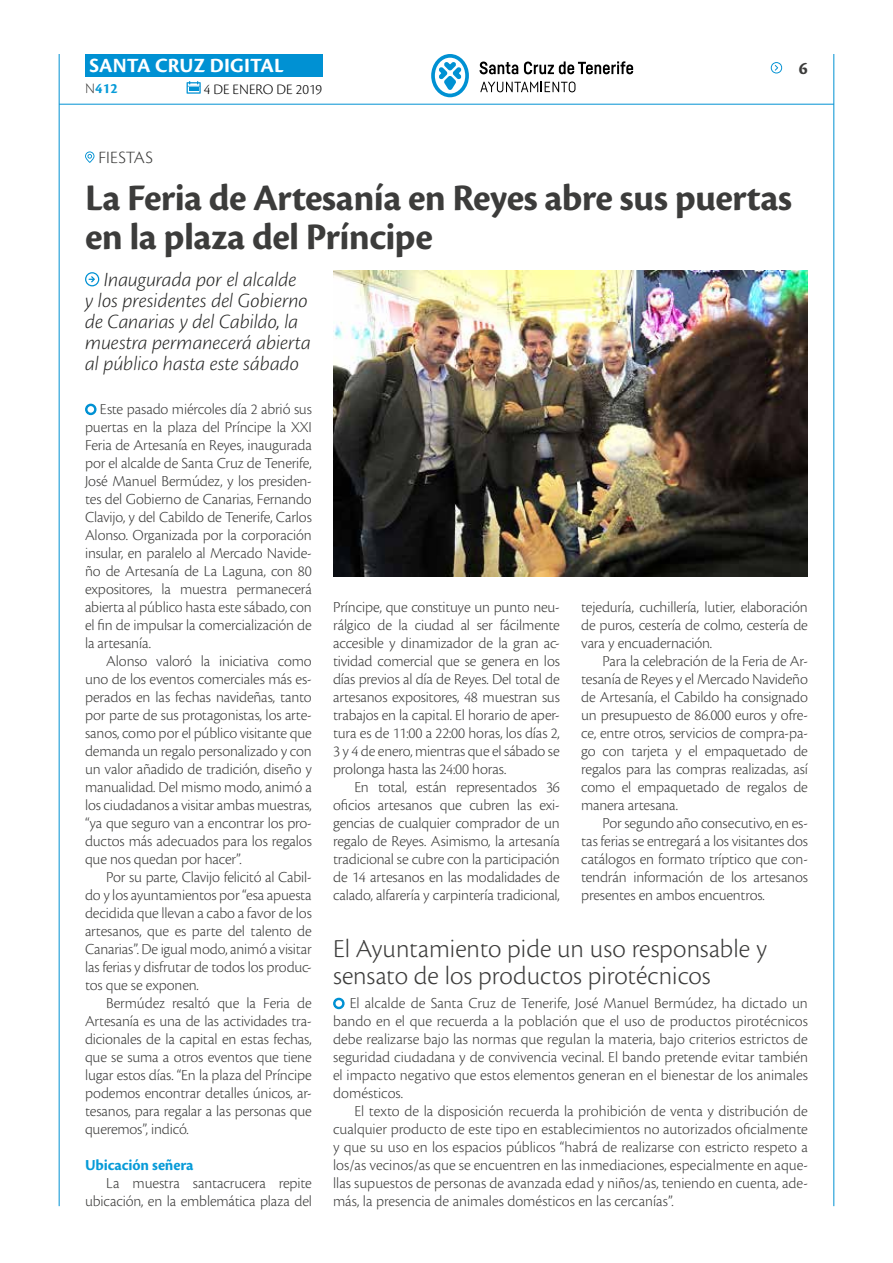
<style>
.page{position:relative;width:893px;height:1263px;background:#fff}
.page>*{position:absolute;margin:0;border:0;box-sizing:border-box;transform-origin:0 0}
.t1{font:700 39px/39px "Cronos Pro";letter-spacing:-.015em;color:#3c3c3b}
.t2{font:300 27px/27px "Cronos Pro";color:#3c3c3b}
.t3{font:italic 300 21px/21px "Cronos Pro";letter-spacing:-.005em;color:#282827;text-align:center}
.t4{font:700 21px "Cronos Pro";letter-spacing:.005em;color:#fff}
.t5{font:300 18px "Cronos Pro";letter-spacing:.01em;color:#3c3c3b}
.t6{font:700 18px "Cronos Pro";color:#3c3c3b}
.t7{font:300 15.9px/18px "Cronos Pro";letter-spacing:-.01em;color:#3c3c3b;text-align:justify}
.t8{font:700 15.9px "Cronos Pro";letter-spacing:-.005em;color:#079bd8}
.t9{font:300 15px "Cronos Pro";color:#000}
.t10{font:700 15px "Cronos Pro";color:#079bd8}
.s1{font-weight:300;color:#3c3c3b}
</style>
<div class="page">
<hr style="left:59px;top:104px;width:775px;height:1px;background:#0091d3">
<div style="left:85px;top:54px;width:238px;height:23px;background:#0091d3"></div>
<svg style="left:187px;top:81px;width:14px;height:13px"></svg>
<hr style="left:59px;top:54px;width:1px;height:1152px;background:#0091d3">
<hr style="left:833px;top:54px;width:1px;height:1152px;background:#0091d3">
<svg style="left:771px;top:62px;width:12px;height:11px"></svg>
<svg style="left:431px;top:54px;width:38px;height:43px"></svg>
<svg style="left:480px;top:62px;width:38px;height:12px"></svg>
<svg style="left:524px;top:61px;width:109px;height:13px"></svg>
<svg style="left:480px;top:82px;width:95px;height:10px"></svg>
<svg style="left:85px;top:403px;width:12px;height:13px"></svg>
<img style="left:333px;top:270px;width:475px;height:306px">
<svg style="left:333px;top:997px;width:12px;height:13px"></svg>
<svg style="left:85px;top:272px;width:14px;height:14px"></svg>
<svg style="left:85px;top:151px;width:9px;height:12px"></svg>
<h3 class="t4" style="left:89px;top:53px;width:196px">SANTA CRUZ DIGITAL</h3>
<p class="t10" style="left:85px;top:80px;width:34px"><span class="s1">N</span>412</p>
<p class="t9" style="left:204px;top:80px;width:120px">4 DE ENERO DE 2019</p>
<p class="t5" style="left:98px;top:147px;width:56px">FIESTAS</p>
<p class="t6" style="left:799px;top:58px;width:10px">6</p>
<h1 class="t1" style="left:85px;top:179px;width:709px">La Feria de Artesanía en Reyes abre sus puertas en la plaza del Príncipe</h1>
<h3 class="t3" style="left:85px;top:269px;width:227px">Inaugurada por el alcalde<br>y los presidentes del Gobierno de Canarias y del Cabildo, la muestra permanecerá abierta al público hasta este sábado</h3>
<p class="t7" style="left:85px;top:400px;width:228px;text-indent:15px">Este pasado miércoles día 2 abrió sus puertas en la plaza del Príncipe la XXI Feria de Artesanía en Reyes, inaugurada por el alcalde de Santa Cruz de Tenerife, José Manuel Bermúdez, y los presiden&shy;tes del Gobierno de Canarias, Fernando Clavijo, y del Cabildo de Tenerife, Carlos Alonso. Organizada por la corporación insular, en paralelo al Mercado Navide&shy;ño de Artesanía de La Laguna, con 80 expositores, la muestra permanecerá abierta al público hasta este sábado, con el fin de impulsar la comercialización de la artesanía.</p>
<p class="t7" style="left:85px;top:652px;width:228px;text-indent:21px">Alonso valoró la iniciativa como uno de los eventos comerciales más es&shy;perados en las fechas navideñas, tanto por parte de sus protagonistas, los arte&shy;sanos, como por el público visitante que demanda un regalo personalizado y con un valor añadido de tradición, diseño y manualidad. Del mismo modo, animó a los ciudadanos a visitar ambas muestras, “ya que seguro van a encontrar los pro&shy;ductos más adecuados para los regalos que nos quedan por hacer”.</p>
<p class="t7" style="left:85px;top:868px;width:228px;text-indent:21px">Por su parte, Clavijo felicitó al Cabil&shy;do y los ayuntamientos por “esa apuesta decidida que llevan a cabo a favor de los artesanos, que es parte del talento de Canarias”. De igual modo, animó a visitar las ferias y disfrutar de todos los produc&shy;tos que se exponen.</p>
<p class="t7" style="left:85px;top:994px;width:228px;text-indent:21px">Bermúdez resaltó que la Feria de Artesanía es una de las actividades tra&shy;dicionales de la capital en estas fechas, que se suma a otros eventos que tiene lugar estos días. “En la plaza del Príncipe podemos encontrar detalles únicos, ar&shy;tesanos, para regalar a las personas que queremos”, indicó.</p>
<p class="t8" style="left:85px;top:1156px;width:110px">Ubicación señera</p>
<p class="t7" style="left:85px;top:1174px;width:228px;text-align:right">La muestra santacrucera repite ubicación, en la emblemática plaza del</p>
<p class="t7" style="left:333px;top:598px;width:228px">Príncipe, que constituye un punto neu&shy;rálgico de la ciudad al ser fácilmente accesible y dinamizador de la gran ac&shy;tividad comercial que se genera en los días previos al día de Reyes. Del total de artesanos expositores, 48 muestran sus trabajos en la capital. El horario de aper&shy;tura es de 11:00 a 22:00 horas, los días 2, 3 y 4 de enero, mientras que el sábado se prolonga hasta las 24:00 horas.</p>
<p class="t7" style="left:333px;top:778px;width:228px;text-indent:21px">En total, están representados 36 oficios artesanos que cubren las exi&shy;gencias de cualquier comprador de un regalo de Reyes. Asimismo, la artesanía tradicional se cubre con la participación de 14 artesanos en las modalidades de calado, alfarería y carpintería tradicional,</p>
<p class="t7" style="left:581px;top:598px;width:228px">tejeduría, cuchillería, lutier, elaboración de puros, cestería de colmo, cestería de vara y encuadernación.</p>
<p class="t7" style="left:581px;top:652px;width:228px;text-indent:21px">Para la celebración de la Feria de Ar&shy;tesanía de Reyes y el Mercado Navideño de Artesanía, el Cabildo ha consignado un presupuesto de 86.000 euros y ofre&shy;ce, entre otros, servicios de compra-pa&shy;go con tarjeta y el empaquetado de regalos para las compras realizadas, así como el empaquetado de regalos de manera artesana.</p>
<p class="t7" style="left:581px;top:814px;width:228px;text-indent:21px">Por segundo año consecutivo, en es&shy;tas ferias se entregará a los visitantes dos catálogos en formato tríptico que con&shy;tendrán información de los artesanos presentes en ambos encuentros.</p>
<h2 class="t2" style="left:333px;top:935px;width:435px">El Ayuntamiento pide un uso responsable y sensato de los productos pirotécnicos</h2>
<p class="t7" style="left:333px;top:994px;width:476px;text-indent:17px">El alcalde de Santa Cruz de Tenerife, José Manuel Bermúdez, ha dictado un bando en el que recuerda a la población que el uso de productos pirotécnicos debe realizarse bajo las normas que regulan la materia, bajo criterios estrictos de seguridad ciudadana y de convivencia vecinal. El bando pretende evitar también el impacto negativo que estos elementos generan en el bienestar de los animales domésticos.</p>
<p class="t7" style="left:333px;top:1102px;width:476px;text-indent:21px">El texto de la disposición recuerda la prohibición de venta y distribución de cualquier producto de este tipo en establecimientos no autorizados oficialmente y que su uso en los espacios públicos “habrá de realizarse con estricto respeto a los/as vecinos/as que se encuentren en las inmediaciones, especialmente en aque&shy;llas supuestos de personas de avanzada edad y niños/as, teniendo en cuenta, ade&shy;más, la presencia de animales domésticos en las cercanías”.</p>
</div>
